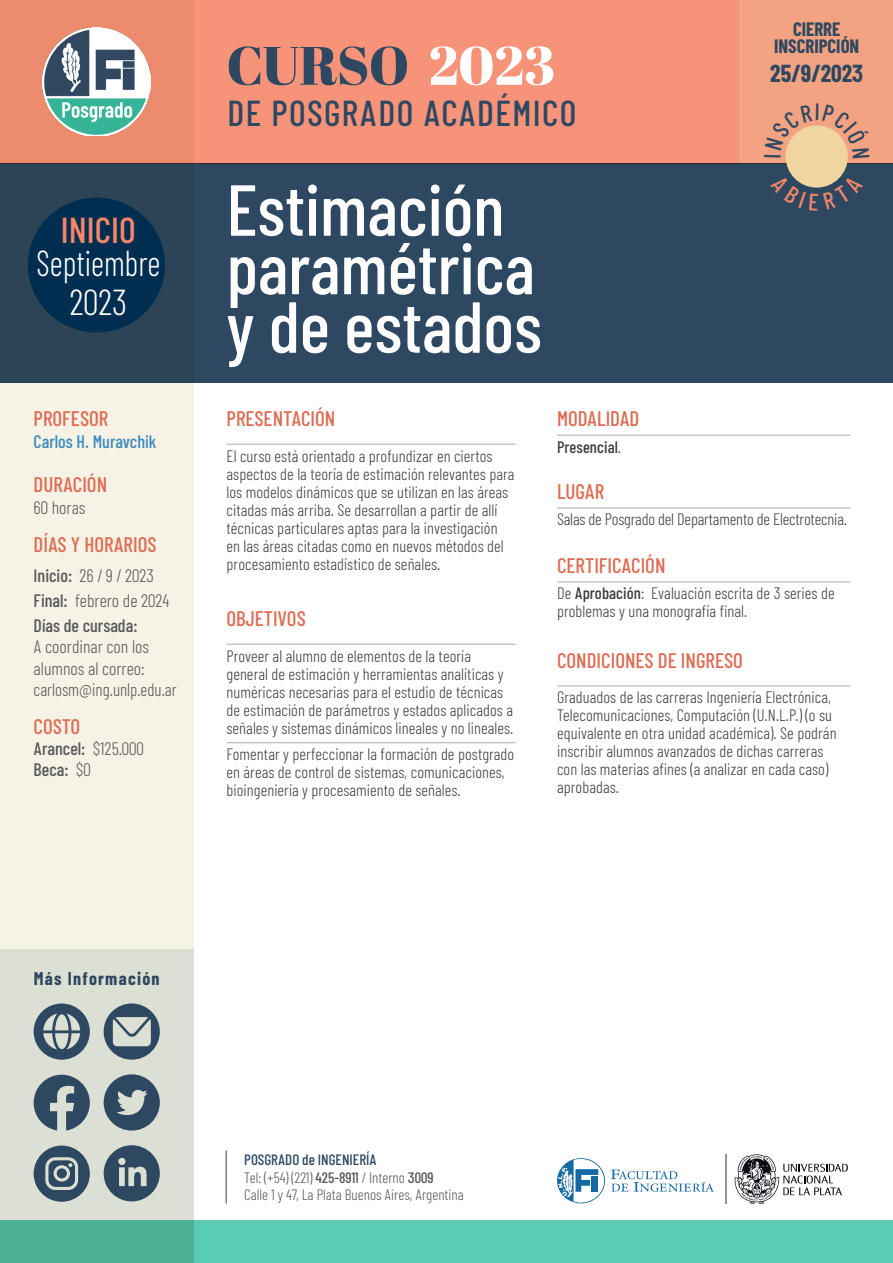
<style>
.page{position:relative;width:893px;height:1263px;background:#fff}
.page>*{position:absolute;margin:0;border:0;box-sizing:border-box;transform-origin:0 0}
.t1{font:500 72px "Barlow Condensed";color:#fff}
.t2{font:54px "Abril Fatface";color:#2d4860}
.t3{font:500 36px "Barlow Condensed";letter-spacing:.04em;color:#2d4860}
.t4{font:300 36px "Barlow Condensed";color:#fff;scale:.9 1}
.t5{font:500 36px "Barlow Condensed";color:#f58668}
.t6{font:300 36px "Barlow Condensed";color:#fff}
.t7{font:700 24px "Barlow Condensed";color:#2d4860}
.t8{font:500 21px "Barlow Condensed";color:#de6c52}
.t9{font:700 18.9px "Barlow Condensed";color:#2d4860}
.t10{font:300 18px/21px "Barlow Condensed";color:#57585a}
.t11{font:500 18px "Barlow Condensed";color:#57585a}
.t12{font:500 18px "Barlow Condensed";color:#3d8bbc}
.t13{font:700 18px "Barlow Condensed";letter-spacing:.07em;color:#2d4860}
.t14{font:300 16.5px/18px "Barlow Condensed";letter-spacing:.005em;color:#3e3e3f}
.t15{font:500 16.5px "Barlow Condensed";letter-spacing:.005em;color:#3e3e3f}
.t16{font:300 15px "Barlow Condensed";color:#57585a}
.t17{font:500 15px "Barlow Condensed";color:#2d4860}
.s1{font-weight:500}
.s2{font-weight:300}
.s3{color:#fff}
</style>
<div class="page">
<div style="left:0;top:0;width:893px;height:164px;background:#f69379"></div>
<svg style="left:0;top:0;width:193px;height:949px;fill:#f6f2e6"></svg>
<div style="left:0;top:1220px;width:893px;height:43px;background:#5accb5"></div>
<img style="left:43px;top:28px;width:108px;height:108px">
<svg style="left:611px;top:1169px;width:103px;height:23px"></svg>
<svg style="left:557px;top:1158px;width:48px;height:45px"></svg>
<svg style="left:734px;top:1154px;width:114px;height:50px"></svg>
<hr style="left:725px;top:1154px;width:1px;height:50px;background:#8e9396">
<svg style="left:0;top:949px;width:193px;height:314px;background:#bfd6c7"></svg>
<svg style="left:34px;top:1003px;width:56px;height:57px;background:#7e8e95"></svg>
<svg style="left:104px;top:1003px;width:56px;height:57px;background:#89989d"></svg>
<svg style="left:104px;top:1145px;width:56px;height:56px;background:#687b87"></svg>
<svg style="left:34px;top:1075px;width:56px;height:55px;background:#6f828c"></svg>
<svg style="left:104px;top:1074px;width:56px;height:56px;background:#6d7f8a"></svg>
<svg style="left:34px;top:1145px;width:56px;height:57px;background:#6d808b"></svg>
<hr style="left:226px;top:1150px;width:1px;height:53px;background:#3e3e3f">
<div style="left:740px;top:0;width:153px;height:164px;background:#f4a382"></div>
<hr style="left:227px;top:444px;width:289px;height:1px;background:#aaabab">
<hr style="left:227px;top:644px;width:289px;height:1px;background:#aaabab">
<hr style="left:227px;top:742px;width:289px;height:1px;background:#aaabab">
<div style="left:0;top:164px;width:893px;height:219px;background:#2d4860"></div>
<div style="left:28px;top:198px;width:137px;height:134px;background:#002e50;border-radius:50%"></div>
<div style="left:786px;top:125px;width:62px;height:63px;background:#f1d5a1;border-radius:50%"></div>
<hr style="left:557px;top:435px;width:293px;height:1px;background:#aaabab">
<hr style="left:557px;top:508px;width:293px;height:1px;background:#aaabab">
<hr style="left:557px;top:582px;width:293px;height:1px;background:#aaabab">
<hr style="left:557px;top:686px;width:293px;height:1px;background:#aaabab">
<svg style="left:792px;top:176px;width:49px;height:12px"></svg>
<svg style="left:785px;top:125px;width:63px;height:33px"></svg>
<p class="t5" style="left:61px;top:207px;width:76px">INICIO</p>
<p class="t4" style="left:36px;top:240px;width:140px">Septiembre</p>
<p class="t6" style="left:69px;top:279px;width:59px">2023</p>
<p class="t8" style="left:34px;top:405px;width:76px">PROFESOR</p>
<p class="t12" style="left:34px;top:431px;width:124px">Carlos H. Muravchik</p>
<p class="t8" style="left:34px;top:471px;width:75px">DURACIÓN</p>
<p class="t10" style="left:34px;top:496px;width:53px">60 horas</p>
<p class="t8" style="left:34px;top:532px;width:124px">DÍAS Y HORARIOS</p>
<p class="t10" style="left:34px;top:564px;width:122px"><span class="s1">Inicio:</span> 26 / 9 / 2023</p>
<p class="t10" style="left:34px;top:590px;width:137px"><span class="s1">Final:</span> febrero de 2024</p>
<p class="t11" style="left:34px;top:615px;width:105px">Días de cursada:</p>
<p class="t10" style="left:34px;top:636px;width:145px">A coordinar con los alumnos al correo: carlosm@ing.unlp.edu.ar</p>
<p class="t8" style="left:34px;top:713px;width:48px">COSTO</p>
<p class="t11" style="left:34px;top:737px;width:112px">Arancel: <span class="s2">$125.000</span></p>
<p class="t11" style="left:34px;top:758px;width:59px">Beca: <span class="s2">$0</span></p>
<p class="t2" style="left:227px;top:28px;width:330px">CURSO <span class="s3">2023</span></p>
<p class="t3" style="left:228px;top:91px;width:350px">DE POSGRADO ACADÉMICO</p>
<p class="t1" style="left:227px;top:165px;width:279px">Estimación</p>
<p class="t1" style="left:227px;top:223px;width:310px">paramétrica</p>
<p class="t1" style="left:227px;top:282px;width:317px">y de estados</p>
<p class="t9" style="left:793px;top:17px;width:49px">CIERRE</p>
<p class="t9" style="left:774px;top:35px;width:87px">INSCRIPCIÓN</p>
<p class="t7" style="left:770px;top:59px;width:95px">25/9/2023</p>
<p class="t8" style="left:227px;top:405px;width:110px">PRESENTACIÓN</p>
<p class="t14" style="left:227px;top:446px;width:290px">El curso está orientado a profundizar en ciertos aspectos de la teoría de estimación relevantes para los modelos dinámicos que se utilizan en las áreas citadas más arriba. Se desarrollan a partir de allí técnicas particulares aptas para la investigación en las áreas citadas como en nuevos métodos del procesamiento estadístico de señales.</p>
<p class="t8" style="left:227px;top:605px;width:81px">OBJETIVOS</p>
<p class="t14" style="left:227px;top:646px;width:288px">Proveer al alumno de elementos de la teoría general de estimación y herramientas analíticas y numéricas necesarias para el estudio de técnicas de estimación de parámetros y estados aplicados a señales y sistemas dinámicos lineales y no lineales.</p>
<p class="t14" style="left:227px;top:745px;width:289px">Fomentar y perfeccionar la formación de postgrado en áreas de control de sistemas, comunicaciones, bioingeniería y procesamiento de señales.</p>
<p class="t8" style="left:557px;top:405px;width:84px">MODALIDAD</p>
<p class="t15" style="left:557px;top:436px;width:66px">Presencial<span class="s2">.</span></p>
<p class="t8" style="left:557px;top:478px;width:49px">LUGAR</p>
<p class="t14" style="left:557px;top:510px;width:291px">Salas de Posgrado del Departamento de Electrotecnia.</p>
<p class="t8" style="left:557px;top:552px;width:110px">CERTIFICACIÓN</p>
<p class="t14" style="left:557px;top:584px;width:279px">De <span class="s1">Aprobación</span>: Evaluación escrita de 3 series de problemas y una monografía final.</p>
<p class="t8" style="left:557px;top:647px;width:187px">CONDICIONES DE INGRESO</p>
<p class="t14" style="left:557px;top:688px;width:281px">Graduados de las carreras Ingeniería Electrónica, Telecomunicaciones, Computación (U.N.L.P.) (o su equivalente en otra unidad académica). Se podrán inscribir alumnos avanzados de dichas carreras con las materias afines (a analizar en cada caso) aprobadas.</p>
<p class="t13" style="left:34px;top:968px;width:127px">Más Información</p>
<p class="t17" style="left:244px;top:1150px;width:134px">POSGRADO de INGENIERÍA</p>
<p class="t16" style="left:244px;top:1168px;width:191px">Tel: (+54) (221) <span class="s1">425-8911</span> / Interno <span class="s1">3009</span></p>
<p class="t16" style="left:244px;top:1185px;width:221px">Calle 1 y 47, La Plata Buenos Aires, Argentina</p>
</div>
